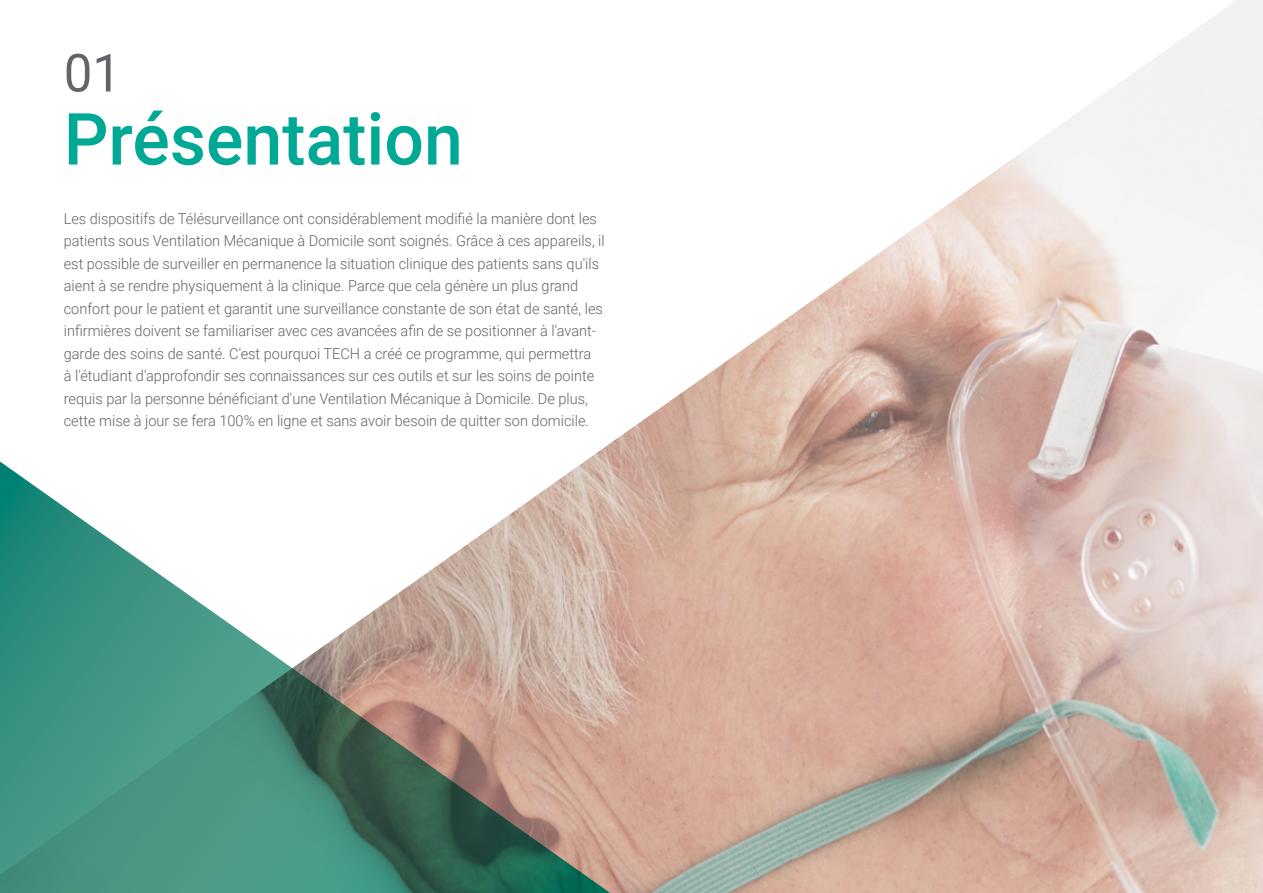
<style>
.page{position:relative;width:1263px;height:893px;background:#fff}
.page>*{position:absolute;margin:0;border:0;box-sizing:border-box;transform-origin:0 0}
.t1{font:500 72px "Roboto";color:#00a996}
.t2{font:52.5px "Roboto";color:#61646a}
.t3{font:300 15px/22.5px "Roboto";color:#61646a}
</style>
<div class="page">
<img style="left:607px;top:0;width:656px;height:893px">
<svg style="left:0;top:446px;width:640px;height:447px"></svg>
<h2 class="t2" style="left:64px;top:36px;width:59px">01</h2>
<h1 class="t1" style="left:64px;top:89px;width:401px">Présentation</h1>
<p class="t3" style="left:64px;top:207px;width:542px">Les dispositifs de Télésurveillance ont considérablement modifié la manière dont les patients sous Ventilation Mécanique à Domicile sont soignés. Grâce à ces appareils, il est possible de surveiller en permanence la situation clinique des patients sans qu'ils aient à se rendre physiquement à la clinique. Parce que cela génère un plus grand confort pour le patient et garantit une surveillance constante de son état de santé, les infirmières doivent se familiariser avec ces avancées afin de se positionner à l'avant&shy;garde des soins de santé. C'est pourquoi TECH a créé ce programme, qui permettra<br>à l'étudiant d'approfondir ses connaissances sur ces outils et sur les soins de pointe requis par la personne bénéficiant d'une Ventilation Mécanique à Domicile. De plus, cette mise à jour se fera 100% en ligne et sans avoir besoin de quitter son domicile.</p>
</div>
